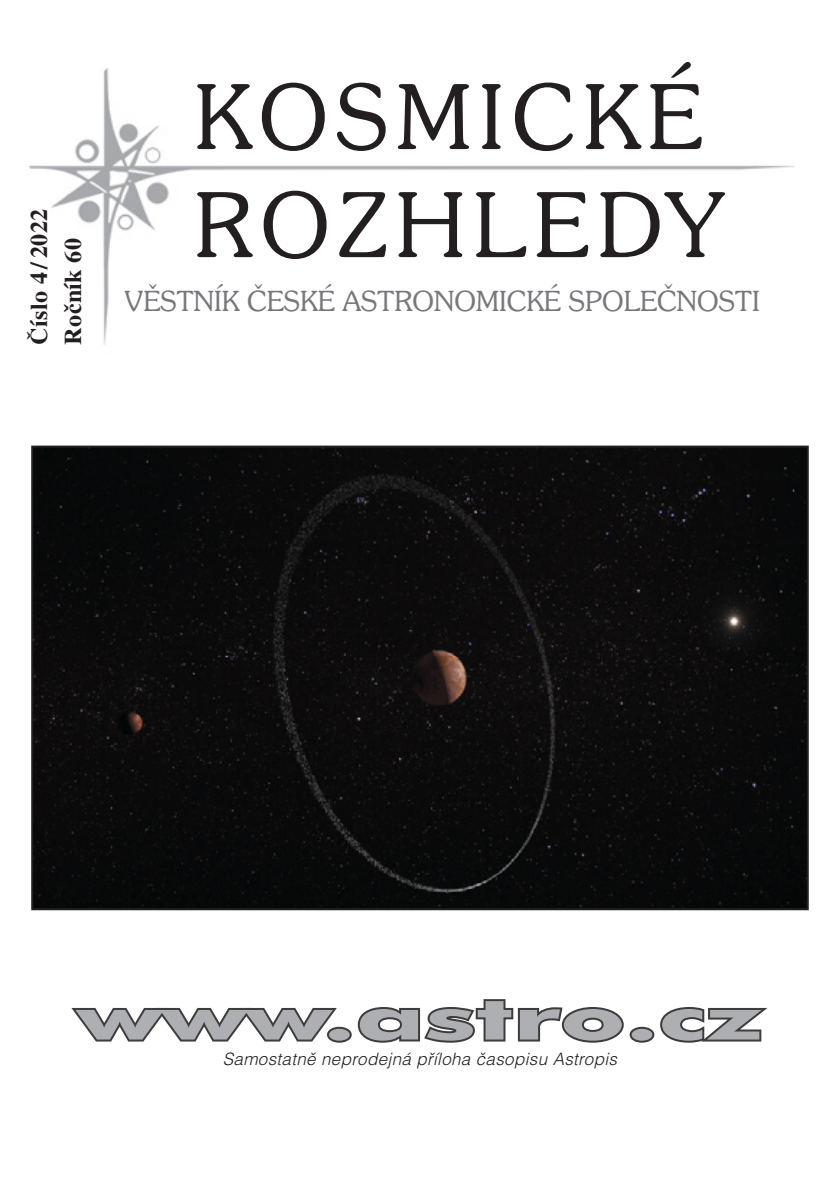
<style>
.page{position:relative;width:840px;height:1191px;background:#fff}
.page>*{position:absolute;margin:0;border:0;box-sizing:border-box;transform-origin:0 0}
.t1{font:300 90px/108px "Souvenir IT Cby BTCE";letter-spacing:.09em;color:#231f20}
.t2{font:700 60px "Futura BTCE";color:#aeafb3;scale:1.75 1}
.t3{font:300 28px "Souvenir IT Cby BTCE";color:#76787b}
.t4{font:700 24px/34px "Times CE";letter-spacing:.015em;color:#231f20}
.t5{font:italic 300 17px "Helvetica CE";letter-spacing:.02em;color:#231f20}
</style>
<div class="page">
<img style="left:29px;top:68px;width:765px;height:277px">
<svg style="left:71px;top:1007px;width:269px;height:36px"></svg>
<div style="left:327px;top:1026px;width:24px;height:16px;border:4px solid #3c3c3d;border-radius:50%"></div>
<svg style="left:357px;top:999px;width:267px;height:44px"></svg>
<div style="left:629px;top:1026px;width:25px;height:16px;border:4px solid #3c3c3d;border-radius:50%"></div>
<svg style="left:660px;top:1007px;width:108px;height:36px"></svg>
<img style="left:34px;top:448px;width:771px;height:459px">
<div style="left:31px;top:445px;width:777px;height:465px;border:2px solid #231f20"></div>
<h3 class="t4" style="left:22px;top:344px;width:137px;rotate:-90deg">Číslo 4 / 2022<br>Ročník 60</h3>
<h1 class="t1" style="left:194px;top:60px;width:532px">KOSMICKÉ<br>ROZHLEDY</h1>
<h3 class="t3" style="left:125px;top:282px;width:636px">VĚSTNÍK ČESKÉ ASTRONOMICKÉ SPOLEČNOSTI</h3>
<h2 class="t2" style="left:77px;top:976px;width:393px">www.astro.cz</h2>
<p class="t5" style="left:223px;top:1049px;width:395px">Samostatně neprodejná příloha časopisu Astropis</p>
</div>
